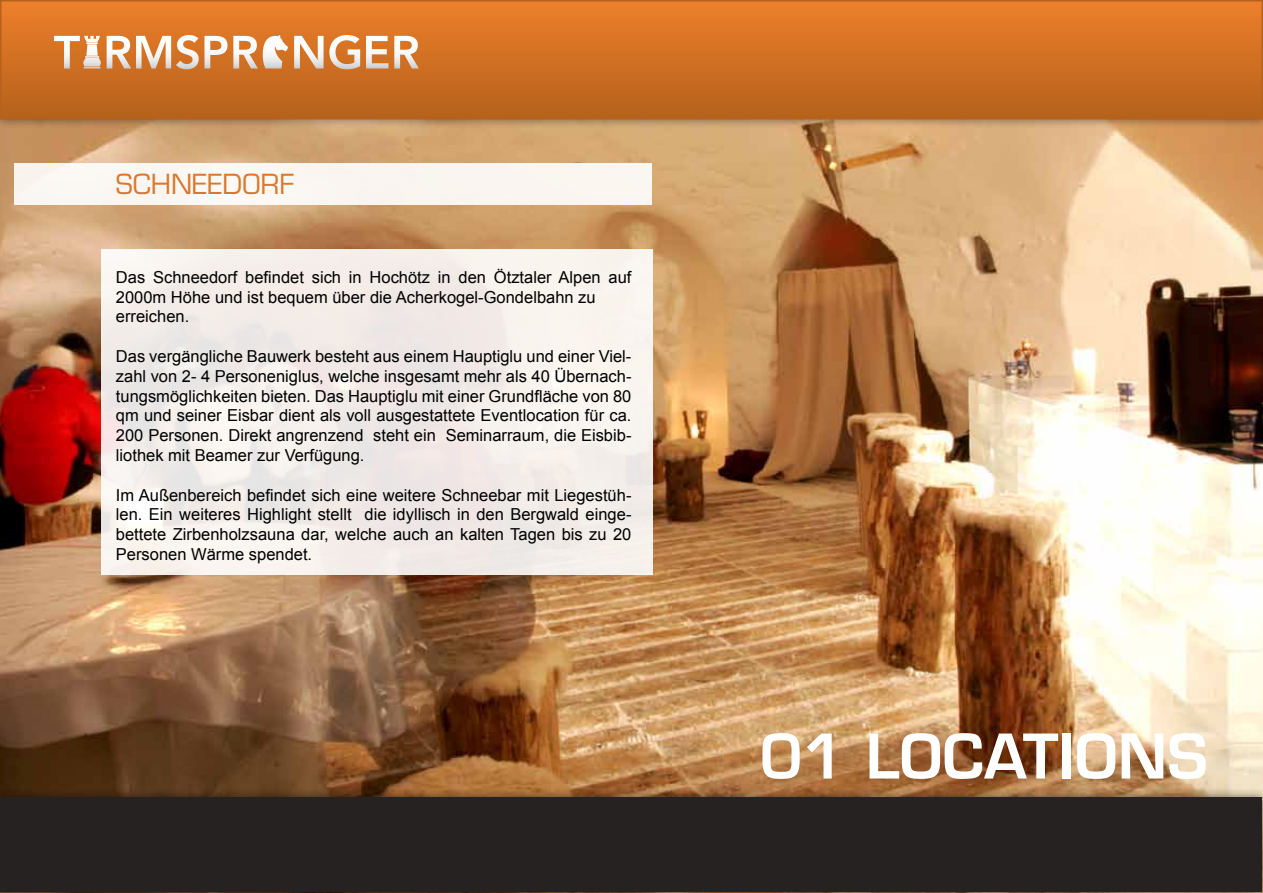
<style>
.page{position:relative;width:1263px;height:893px;background:#fff}
.page>*{position:absolute;margin:0;border:0;box-sizing:border-box;transform-origin:0 0}
.t1{font:600 60px "Eurostile LT Std";color:#fff}
.t2{font:27px "Eurostile LT Std";color:#d8792f}
.t3{font:16.5px/19.8px "Arial";color:#000;text-align:justify}
</style>
<div class="page">
<img style="left:0;top:129px;width:1263px;height:658px">
<div style="left:0;top:787px;width:1263px;height:106px;background:#000;opacity:.5"></div>
<div style="left:1px;top:797px;width:1261px;height:95px;background:#252221"></div>
<div style="left:14px;top:163px;width:638px;height:41px;background:#faf6f0"></div>
<div style="left:101px;top:249px;width:551px;height:326px;background:#f3ede9"></div>
<div style="left:0;top:0;width:1263px;height:129px;background:#000;opacity:.5"></div>
<div style="left:1px;top:1px;width:1261px;height:118px;background:linear-gradient(to bottom,#ed7f2b,#b5621b)"></div>
<div style="left:0;top:0;width:1263px;height:119px;border:2px solid #b4621c"></div>
<svg style="left:54px;top:36px;width:47px;height:33px"></svg>
<svg style="left:107px;top:35px;width:120px;height:34px"></svg>
<svg style="left:233px;top:35px;width:55px;height:34px"></svg>
<svg style="left:294px;top:35px;width:66px;height:34px"></svg>
<svg style="left:366px;top:36px;width:22px;height:33px"></svg>
<svg style="left:394px;top:36px;width:25px;height:33px"></svg>
<h2 class="t2" style="left:116px;top:168px;width:180px">SCHNEEDORF</h2>
<p class="t3" style="left:116px;top:267px;width:517px;text-align:left">Das Schneedorf befindet sich in Hochötz in den Ötztaler Alpen auf<br>2000m Höhe und ist bequem über die Acherkogel-Gondelbahn zu erreichen.</p>
<p class="t3" style="left:116px;top:346px;width:517px">Das vergängliche Bauwerk besteht aus einem Hauptiglu und einer Viel&shy;zahl von 2- 4 Personeniglus, welche insgesamt mehr als 40 Übernach&shy;tungsmöglichkeiten bieten. Das Hauptiglu mit einer Grundfläche von 80 qm und seiner Eisbar dient als voll ausgestattete Eventlocation für ca.<br>200 Personen. Direkt angrenzend steht ein Seminarraum, die Eisbib&shy;liothek mit Beamer zur Verfügung.</p>
<p class="t3" style="left:116px;top:485px;width:517px">Im Außenbereich befindet sich eine weitere Schneebar mit Liegestüh&shy;len. Ein weiteres Highlight stellt die idyllisch in den Bergwald einge&shy;bettete Zirbenholzsauna dar, welche auch an kalten Tagen bis zu 20<br>Personen Wärme spendet.</p>
<h1 class="t1" style="left:760px;top:719px;width:449px">01 LOCATIONS</h1>
</div>
